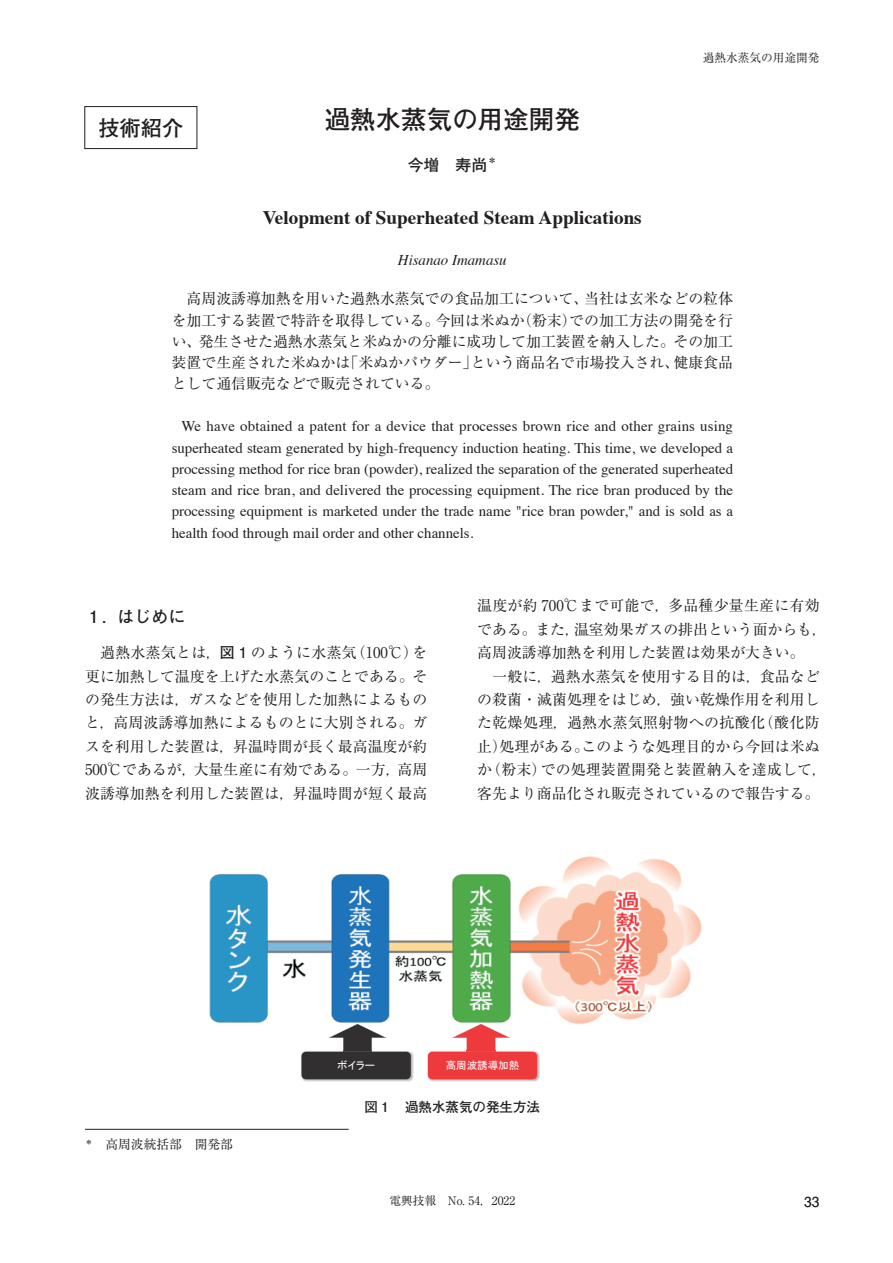
<style>
.page{position:relative;width:893px;height:1263px;background:#fff}
.page>*{position:absolute;margin:0;border:0;box-sizing:border-box;transform-origin:0 0}
.t1{font:700 25.5px "Futo Go B101 Pro";color:#231f20}
.t2{font:700 21.3px "Futo Go B101 Pro";color:#231f20}
.t3{font:700 19.2px "Times";color:#231f20}
.t4{font:700 16.95px "Futo Go B101 Pro";color:#231f20}
.t5{font:700 15.9px "Futo Go B101 Pro";color:#231f20}
.t6{font:14.85px/23.4px "Ryumin Pro";color:#231f20;text-align:justify}
.t7{font:14.85px/21.3px "Times";color:#231f20;text-align:justify}
.t8{font:italic 14.85px "Times";color:#231f20}
.t9{font:700 13.8px "Futo Go B101 Pro";color:#231f20}
.t10{font:700 13.5px "Futo Go B101 Pr 5";color:#231f20}
.t11{font:12.75px "Ryumin Pro";color:#231f20}
.t12{font:11.7px "Ryumin Pro";color:#231f20}
.t13{font:10.5px "MS P Gothic";color:#fff}
.t14{font:700 9.6px "Futo Go B101 Pro";color:#231f20}
.s1{font-family:"Futo Go B101 Pro";font-weight:700}
</style>
<div class="page">
<div style="left:85px;top:106px;width:112px;height:43px;border:1px solid #231f20"></div>
<hr style="left:85px;top:1129px;width:264px;height:1px;background:#231f20">
<img style="left:209px;top:856px;width:492px;height:168px">
<img style="left:427px;top:1051px;width:113px;height:31px">
<svg style="left:452px;top:1024px;width:58px;height:28px"></svg>
<img style="left:467px;top:1050px;width:28px;height:2px">
<div style="left:428px;top:1052px;width:109px;height:27px;background:#ee393d;border-radius:5px"></div>
<img style="left:301px;top:1051px;width:113px;height:31px">
<svg style="left:328px;top:1024px;width:59px;height:28px"></svg>
<img style="left:343px;top:1050px;width:29px;height:2px">
<div style="left:301px;top:1052px;width:110px;height:27px;background:#312f30;border-radius:5px"></div>
<p class="t12" style="left:703px;top:49px;width:118px">過熱水蒸気の用途開発</p>
<h1 class="t1" style="left:325px;top:99px;width:257px">過熱水蒸気の用途開発</h1>
<p class="t5" style="left:408px;top:153px;width:81px">今増　寿尚</p>
<p class="t14" style="left:487px;top:152px;width:11px">＊</p>
<p class="t3" style="left:263px;top:200px;width:380px">Velopment of Superheated Steam Applications</p>
<p class="t8" style="left:398px;top:247px;width:110px">Hisanao Imamasu</p>
<p class="t6" style="left:172px;top:287px;width:563px;line-height:21.3px">　高周波誘導加熱を用いた過熱水蒸気での食品加工について、当社は玄米などの粒体を加工する装置で特許を取得している。今回は米ぬか（粉末）での加工方法の開発を行い、発生させた過熱水蒸気と米ぬかの分離に成功して加工装置を納入した。その加工装置で生産された米ぬかは「米ぬかパウダー」という商品名で市場投入され、健康食品として通信販売などで販売されている。</p>
<p class="t7" style="left:172px;top:414px;width:563px;text-indent:10px">We have obtained a patent for a device that processes brown rice and other grains using superheated steam generated by high-frequency induction heating. This time, we developed a processing method for rice bran (powder), realized the separation of the generated superheated steam and rice bran, and delivered the processing equipment. The rice bran produced by the processing equipment is marketed under the trade name "rice bran powder," and is sold as a health food through mail order and other channels.</p>
<h2 class="t2" style="left:98px;top:111px;width:87px">技術紹介</h2>
<p class="t4" style="left:85px;top:603px;width:102px">１．はじめに</p>
<p class="t6" style="left:85px;top:640px;width:344px">　過熱水蒸気とは，<span class="s1">図 1</span> のように水蒸気（100℃）を更に加熱して温度を上げた水蒸気のことである。その発生方法は，ガスなどを使用した加熱によるものと，高周波誘導加熱によるものとに大別される。ガスを利用した装置は，昇温時間が長く最高温度が約500℃であるが，大量生産に有効である。一方，高周波誘導加熱を利用した装置は，昇温時間が短く最高</p>
<p class="t6" style="left:477px;top:593px;width:351px;text-align:left">温度が約 700℃まで可能で，多品種少量生産に有効である。また，温室効果ガスの排出という面からも，高周波誘導加熱を利用した装置は効果が大きい。<br>　一般に，過熱水蒸気を使用する目的は，食品などの殺菌・滅菌処理をはじめ，強い乾燥作用を利用した乾燥処理，過熱水蒸気照射物への抗酸化（酸化防止）処理がある。このような処理目的から今回は米ぬか（粉末）での処理装置開発と装置納入を達成して，客先より商品化され販売されているので報告する。</p>
<p class="t11" style="left:85px;top:1134px;width:149px"><sup>＊</sup>　高周波統括部　開発部</p>
<p class="t13" style="left:338px;top:1060px;width:39px">ボイラー</p>
<p class="t13" style="left:446px;top:1060px;width:75px">高周波誘導加熱</p>
<p class="t10" style="left:365px;top:1096px;width:177px">図１　過熱水蒸気の発生方法</p>
<p class="t12" style="left:389px;top:1192px;width:128px">電興技報　No. 54，2022</p>
<p class="t9" style="left:804px;top:1191px;width:17px">33</p>
</div>
